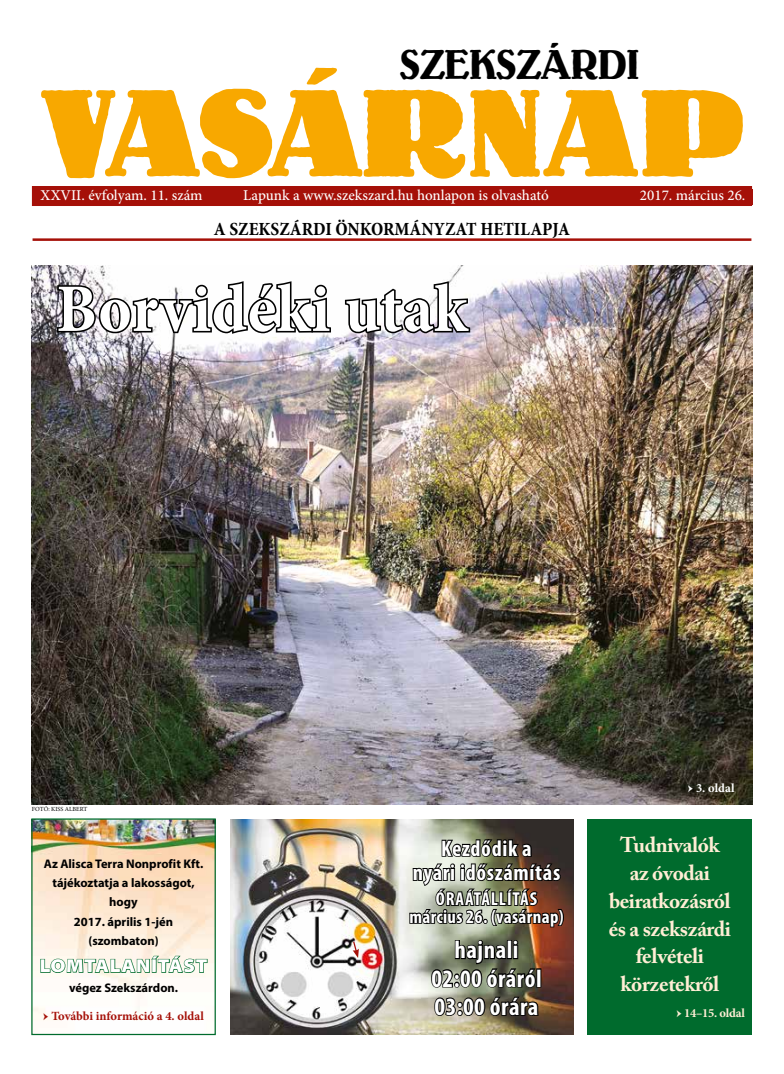
<style>
.page{position:relative;width:784px;height:1074px;background:#fff}
.page>*{position:absolute;margin:0;border:0;box-sizing:border-box;transform-origin:0 0}
.t1{font:700 122.5px "Lo Type";color:#f8a800}
.t2{font:700 condensed 68.75px "Minion Pro";letter-spacing:.01em;color:#fff}
.t3{font:41.25px "Lo Type";color:#000}
.t4{font:700 condensed 25px/28.2px "Myriad Pro";letter-spacing:.02em;color:#fff;text-align:center}
.t5{font:700 condensed 22.5px/24.1px "Myriad Pro";letter-spacing:.03em;color:#fff;text-align:center}
.t6{font:700 21.25px/27.8px "Adobe Caslon Pro";letter-spacing:-.02em;color:#ffeed5;text-align:center}
.t7{font:700 condensed 18.75px "Minion Pro";color:#000}
.t8{font:700 condensed 18.75px/17.9px "Myriad Pro";letter-spacing:.02em;color:#fff;text-align:center}
.t9{font:900 semi-expanded 18.75px "Myriad Pro";letter-spacing:.04em;color:#fff}
.t10{font:500 15px "Minion Pro";color:#fff}
.t11{font:700 12.5px/19.1px "Myriad Pro";color:#000;text-align:center}
.t12{font:700 12.5px "Minion Pro";color:#a51008}
.t13{font:700 12.5px "Minion Pro";letter-spacing:-.02em;color:#ffeed5}
.t14{font:700 12.5px "Minion Pro";letter-spacing:.005em;color:#fff}
.t15{font:6.25px "Minion Pro";color:#000}
.s1{font-weight:400}
</style>
<div class="page">
<hr style="left:33px;top:238px;width:718px;height:3px;background:#a51008">
<div style="left:32px;top:186px;width:719px;height:20px;background:#a51008"></div>
<img style="left:32px;top:265px;width:719px;height:539px">
<svg style="left:55px;top:279px;width:277px;height:57px"></svg>
<svg style="left:343px;top:279px;width:128px;height:56px"></svg>
<div style="left:587px;top:819px;width:164px;height:215px;background:#006b2d"></div>
<img style="left:230px;top:819px;width:343px;height:215px">
<svg style="left:352px;top:940px;width:6px;height:18px"></svg>
<img style="left:408px;top:824px;width:156px;height:193px">
<img style="left:33px;top:820px;width:181px;height:201px">
<div style="left:31px;top:818px;width:185px;height:217px;border:1px solid #006b2d"></div>
<svg style="left:40px;top:896px;width:168px;height:78px;background:#e9e3cd"></svg>
<h3 class="t3" style="left:399px;top:42px;width:240px">SZEKSZÁRDI</h3>
<h1 class="t1" style="left:41px;top:67px;width:702px">VASÁRNAP</h1>
<p class="t10" style="left:41px;top:185px;width:163px">XXVII. évfolyam. 11. szám</p>
<p class="t10" style="left:243px;top:185px;width:307px">Lapunk a www.szekszard.hu honlapon is olvasható</p>
<p class="t10" style="left:639px;top:185px;width:107px">2017. március 26.</p>
<h3 class="t7" style="left:214px;top:216px;width:357px">A SZEKSZÁRDI ÖNKORMÁNYZAT HETILAPJA</h3>
<h2 class="t2" style="left:56px;top:262px;width:412px">Borvidéki utak</h2>
<p class="t15" style="left:32px;top:805px;width:57px">FOTÓ: KISS ALBERT</p>
<p class="t11" style="left:44px;top:854px;width:161px">Az Alisca Terra Nonprofit Kft. tájékoztatja a lakosságot, hogy<br>2017. április 1-jén (szombaton)</p>
<h3 class="t9" style="left:40px;top:953px;width:169px">LOMTALANÍTÁST</h3>
<p class="t11" style="left:69px;top:978px;width:111px">végez Szekszárdon.</p>
<p class="t12" style="left:43px;top:1007px;width:162px"><span class="s1">→</span> További információ a 4. oldal</p>
<h3 class="t5" style="left:412px;top:835px;width:149px">Kezdődik a<br>nyári időszámítás</h3>
<h3 class="t8" style="left:409px;top:889px;width:156px">ÓRAÁTÁLLÍTÁS március 26. (vasárnap)</h3>
<h3 class="t4" style="left:431px;top:935px;width:112px">hajnali<br>02:00 óráról<br>03:00 órára</h3>
<p class="t14" style="left:687px;top:779px;width:48px"><span class="s1">→</span> 3. oldal</p>
<h3 class="t6" style="left:608px;top:831px;width:124px">Tudnivalók az óvodai beiratkozásról és a szekszárdi felvételi körzetekről</h3>
<p class="t13" style="left:676px;top:1004px;width:70px">→ 14–15. oldal</p>
</div>
